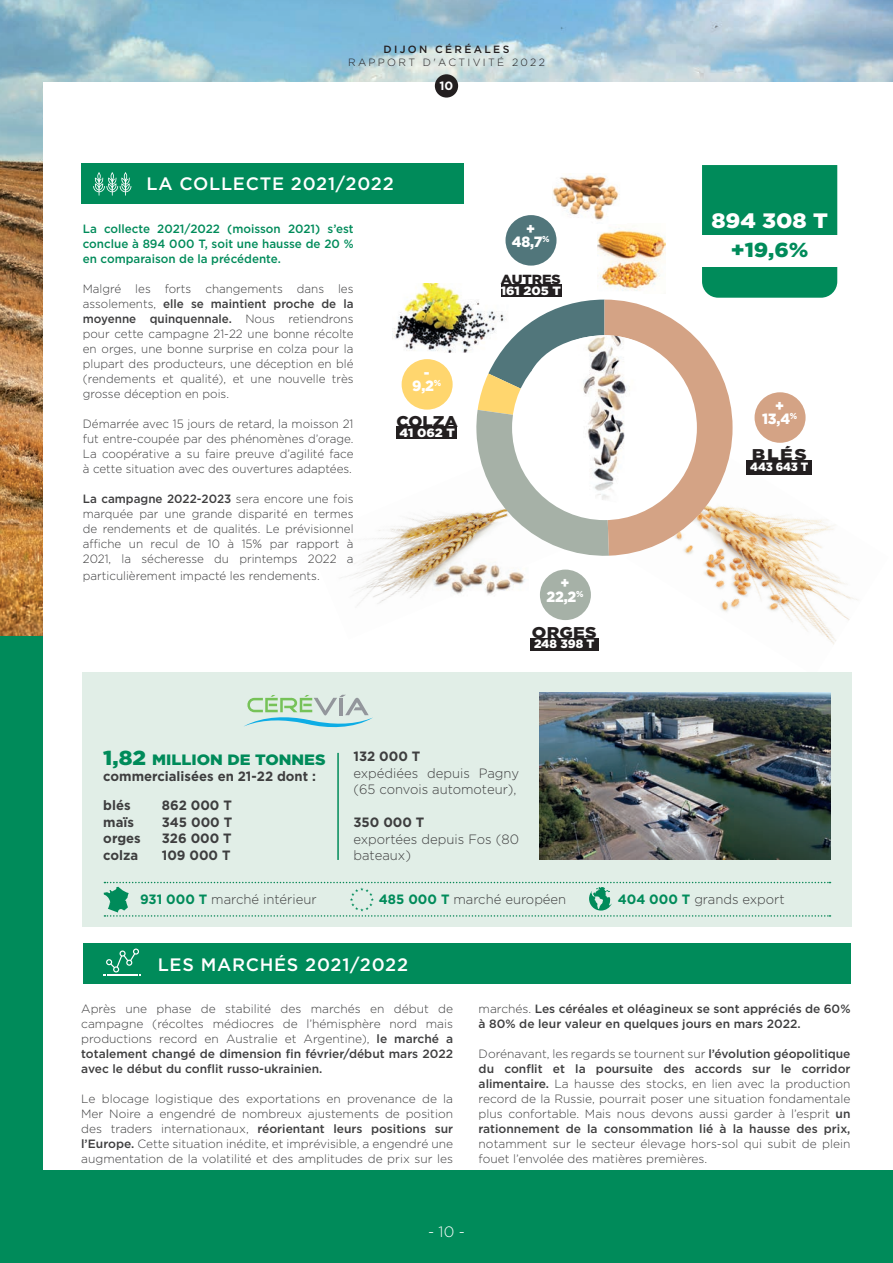
<style>
.page{position:relative;width:893px;height:1263px;background:#fff}
.page>*{position:absolute;margin:0;border:0;box-sizing:border-box;transform-origin:0 0}
.t1{font:900 20.85px "Gotham";color:#fff;scale:1.08 1}
.t2{font:900 20.25px "Gotham";color:#008b5a;scale:1.08 1}
.t3{font:500 18px "Gotham";letter-spacing:.04em;color:#fff}
.t4{font:900 15.6px "Gotham";letter-spacing:.01em;color:#231f20;scale:1.13 1}
.t5{font:900 15.6px "Gotham";letter-spacing:.01em;color:#231f20;scale:1.08 1}
.t6{font:900 15.6px "Gotham";letter-spacing:.01em;color:#231f20;scale:1.21 1}
.t7{font:900 15px "Gotham";color:#008b5a;scale:1.08 1}
.t8{font:300 15px "Gotham";color:#fff}
.t9{font:900 14.85px "Gotham";color:#fff;scale:.95 1}
.t10{font:300 13.5px/16.5px "Gotham";color:#3e3e3f}
.t11{font:700 13.5px "Gotham";color:#3e3e3f}
.t12{font:900 13.2px "Gotham";color:#231f20;scale:1.08 1}
.t13{font:300 12px/15px "Gotham";color:#3e3e3f;text-align:justify}
.t14{font:500 12px/15px "Gotham";color:#008b5a;text-align:justify}
.t15{font:500 12px/15px "Gotham";color:#3e3e3f}
.t16{font:900 12px "Gotham";letter-spacing:-.005em;color:#fff;scale:1.07 1}
.t17{font:900 12px "Gotham";letter-spacing:-.005em;color:#fff;scale:.95 1}
.t18{font:900 12px "Gotham";letter-spacing:-.005em;color:#fff}
.t19{font:700 12px "Gotham";color:#fff}
.t20{font:300 10.5px "Gotham";letter-spacing:.22em;color:#231f20}
.t21{font:500 10.5px "Gotham";letter-spacing:.22em;color:#231f20}
.s1{font-weight:500}
.s2{font-size:20.25px}
.s3{font-weight:700;color:#008b5a}
.s4{font-weight:300}
</style>
<div class="page">
<img style="left:0;top:0;width:893px;height:636px">
<div style="left:0;top:636px;width:893px;height:627px;background:#008b5a"></div>
<div style="left:44px;top:82px;width:849px;height:1088px;background:#fff"></div>
<div style="left:81px;top:163px;width:383px;height:40px;background:#008b5a"></div>
<div style="left:83px;top:943px;width:767px;height:40px;background:#008b5a"></div>
<svg style="left:93px;top:172px;width:38px;height:24px"></svg>
<svg style="left:104px;top:948px;width:36px;height:28px"></svg>
<img style="left:626px;top:558px;width:231px;height:115px">
<img style="left:341px;top:512px;width:250px;height:108px">
<img style="left:432px;top:558px;width:97px;height:40px">
<img style="left:392px;top:284px;width:84px;height:68px">
<div style="left:530px;top:638px;width:68px;height:12px;background:#231f20"></div>
<div style="left:396px;top:426px;width:61px;height:13px;background:#231f20"></div>
<div style="left:540px;top:570px;width:51px;height:50px;background:#a6b1a7;border-radius:50%"></div>
<div style="left:402px;top:359px;width:51px;height:51px;background:#ffd66e;border-radius:50%"></div>
<svg style="left:476px;top:165px;width:361px;height:393px"></svg>
<div style="left:702px;top:235px;width:146px;height:32px;background:#fff"></div>
<div style="left:435px;top:74px;width:23px;height:24px;background:#231f20;border-radius:50%"></div>
<div style="left:83px;top:673px;width:769px;height:254px;background:#e1eee7"></div>
<svg style="left:244px;top:695px;width:129px;height:33px"></svg>
<img style="left:540px;top:693px;width:290px;height:166px">
<hr style="left:337px;top:753px;width:2px;height:107px;background:#008b5a">
<svg style="left:104px;top:882px;width:726px;height:35px"></svg>
<p class="t21" style="left:384px;top:42px;width:127px">DIJON CÉRÉALES</p>
<p class="t20" style="left:348px;top:56px;width:198px">RAPPORT D'ACTIVITÉ 2022</p>
<p class="t3" style="left:147px;top:172px;width:249px">LA COLLECTE 2021/2022</p>
<p class="t19" style="left:440px;top:78px;width:15px">10</p>
<p class="t14" style="left:83px;top:221px;width:272px">La collecte 2021/2022 (moisson 2021) s’est conclue à 894 000 T, soit une hausse de 20 % en comparaison de la précédente.</p>
<p class="t13" style="left:83px;top:281px;width:272px">Malgré les forts changements dans les assolements, <span class="s1">elle se maintient proche de la moyenne quinquennale.</span> Nous retiendrons pour cette campagne 21-22 une bonne récolte en orges, une bonne surprise en colza pour la plupart des producteurs, une déception en blé (rendements et qualité), et une nouvelle très grosse déception en pois.</p>
<p class="t13" style="left:83px;top:416px;width:272px">Démarrée avec 15 jours de retard, la moisson 21 fut entre-coupée par des phénomènes d’orage.<br>La coopérative a su faire preuve d’agilité face à cette situation avec des ouvertures adaptées.</p>
<p class="t13" style="left:83px;top:491px;width:272px"><span class="s1">La campagne 2022-2023</span> sera encore une fois marquée par une grande disparité en termes de rendements et de qualités. Le prévisionnel affiche un recul de 10 à 15% par rapport à 2021, la sécheresse du printemps 2022 a</p>
<p class="t13" style="left:83px;top:568px;width:238px">particulièrement impacté les rendements.</p>
<p class="t9" style="left:424px;top:362px;width:8px">-</p>
<p class="t9" style="left:412px;top:376px;width:32px">9,2<sup>%</sup></p>
<p class="t5" style="left:396px;top:410px;width:58px">COLZA</p>
<p class="t16" style="left:400px;top:424px;width:53px">41 062 T</p>
<p class="t9" style="left:526px;top:218px;width:11px">+</p>
<p class="t9" style="left:512px;top:232px;width:41px">48,7<sup>%</sup></p>
<p class="t12" style="left:501px;top:271px;width:57px">AUTRES</p>
<p class="t16" style="left:501px;top:282px;width:58px">161 205 T</p>
<p class="t9" style="left:560px;top:573px;width:11px">+</p>
<p class="t9" style="left:546px;top:586px;width:41px">22,2<sup>%</sup></p>
<p class="t4" style="left:532px;top:621px;width:59px">ORGES</p>
<p class="t18" style="left:534px;top:635px;width:62px">248 398 T</p>
<p class="t7" style="left:103px;top:749px;width:207px"><span class="s2">1,82</span> MILLION DE TONNES</p>
<p class="t11" style="left:103px;top:767px;width:214px">commercialisées en 21-22 dont :</p>
<p class="t11" style="left:103px;top:797px;width:29px">blés</p>
<p class="t11" style="left:162px;top:797px;width:72px">862 000 T</p>
<p class="t11" style="left:103px;top:813px;width:32px">maïs</p>
<p class="t11" style="left:162px;top:813px;width:72px">345 000 T</p>
<p class="t11" style="left:103px;top:830px;width:39px">orges</p>
<p class="t11" style="left:162px;top:830px;width:71px">326 000 T</p>
<p class="t11" style="left:103px;top:846px;width:37px">colza</p>
<p class="t11" style="left:162px;top:846px;width:70px">109 000 T</p>
<p class="t11" style="left:354px;top:747px;width:68px">132 000 T</p>
<p class="t10" style="left:354px;top:764px;width:167px">expédiées depuis Pagny (65 convois automoteur),</p>
<p class="t11" style="left:354px;top:813px;width:72px">350 000 T</p>
<p class="t10" style="left:354px;top:830px;width:167px">exportées depuis Fos (80 bateaux)</p>
<p class="t1" style="left:711px;top:206px;width:109px">894 308 T</p>
<p class="t2" style="left:731px;top:236px;width:74px">+19,6%</p>
<p class="t9" style="left:775px;top:395px;width:11px">+</p>
<p class="t9" style="left:762px;top:409px;width:39px">13,4<sup>%</sup></p>
<p class="t6" style="left:752px;top:444px;width:47px">BLÉS</p>
<p class="t17" style="left:750px;top:458px;width:63px">443 643 T</p>
<p class="t10" style="left:140px;top:890px;width:178px"><span class="s3">931 000 T</span> marché intérieur</p>
<p class="t10" style="left:379px;top:890px;width:189px"><span class="s3">485 000 T</span> marché européen</p>
<p class="t10" style="left:618px;top:890px;width:168px"><span class="s3">404 000 T</span> grands export</p>
<p class="t3" style="left:158px;top:953px;width:252px">LES MARCHÉS 2021/2022</p>
<p class="t13" style="left:81px;top:1000px;width:373px">Après une phase de stabilité des marchés en début de campagne (récoltes médiocres de l’hémisphère nord mais productions record en Australie et Argentine), <span class="s1">le marché a totalement changé de dimension fin février/début mars 2022 avec le début du conflit russo-ukrainien.</span></p>
<p class="t13" style="left:81px;top:1090px;width:373px">Le blocage logistique des exportations en provenance de la Mer Noire a engendré de nombreux ajustements de position des traders internationaux, <span class="s1">réorientant leurs positions sur l’Europe.</span> Cette situation inédite, et imprévisible, a engendré une augmentation de la volatilité et des amplitudes de prix sur les</p>
<p class="t15" style="left:479px;top:1001px;width:373px"><span class="s4">marchés.</span> Les céréales et oléagineux se sont appréciés de 60% à 80% de leur valeur en quelques jours en mars 2022.</p>
<p class="t13" style="left:479px;top:1045px;width:373px">Dorénavant, les regards se tournent sur <span class="s1">l’évolution géopolitique du conflit et la poursuite des accords sur le corridor alimentaire.</span> La hausse des stocks, en lien avec la production record de la Russie, pourrait poser une situation fondamentale plus confortable. Mais nous devons aussi garder à l’esprit <span class="s1">un rationnement de la consommation lié à la hausse des prix, </span>notamment sur le secteur élevage hors-sol qui subit de plein fouet l’envolée des matières premières.</p>
<p class="t8" style="left:428px;top:1222px;width:38px">- 10 -</p>
</div>
